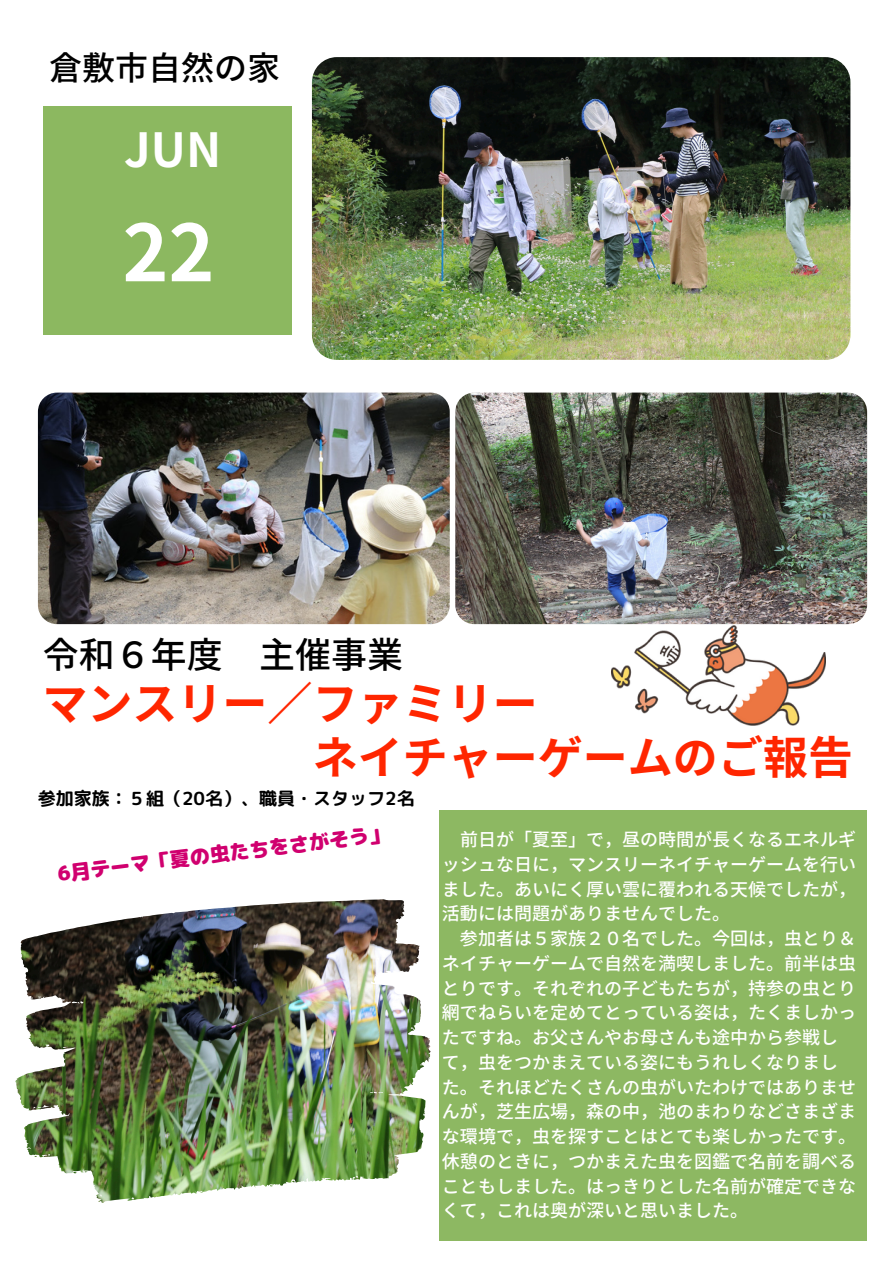
<style>
.page{position:relative;width:894px;height:1264px;background:#fff}
.page>*{position:absolute;margin:0;border:0;box-sizing:border-box;transform-origin:0 0}
.t1{font:700 78px "Noto Sans JP";color:#fff}
.t2{font:700 46.95px "Noto Sans JP";color:#fff}
.t3{font:700 45px/54px "Noto Sans JP";color:#ff2600}
.t4{font:500 36px "Noto Sans JP";color:#000}
.t5{font:500 33px "Noto Sans JP";color:#000}
.t6{font:20.1px "rounded mplus 1 p black";color:#d0006f}
.t7{font:500 18px/24.8px "Source Han Sans JP";color:#fff;text-align:justify}
.t8{font:18px "rounded mplus 1 p bold";color:#000}
</style>
<div class="page">
<img style="left:15px;top:57px;width:853px;height:1184px">
<div style="left:43px;top:106px;width:249px;height:228px;background:#8cb860"></div>
<img style="left:312px;top:57px;width:538px;height:303px;border-radius:25px">
<div style="left:439px;top:810px;width:427px;height:430px;background:#8db862"></div>
<img style="left:611px;top:625px;width:214px;height:100px">
<img style="left:370px;top:915px;width:60px;height:133px">
<img style="left:38px;top:392px;width:411px;height:232px;border-radius:19px">
<img style="left:455px;top:392px;width:411px;height:232px;border-radius:19px">
<p class="t5" style="left:49px;top:41px;width:232px">倉敷市自然の家</p>
<h4 class="t2" style="left:124px;top:112px;width:99px">JUN</h4>
<p class="t7" style="left:160px;top:176px;width:69px">虫</p>
<h2 class="t1" style="left:122px;top:191px;width:93px">22</h2>
<p class="t4" style="left:43px;top:626px;width:362px">令和６年度 主催事業</p>
<h1 class="t3" style="left:312px;top:674px;width:541px;text-indent:-270px">マンスリー／ファミリー<br>ネイチャーゲームのご報告</h1>
<h3 class="t8" style="left:38px;top:785px;width:378px">参加家族：５組（20名）、職員・スタッフ2名</h3>
<p class="t6" style="left:56px;top:859px;width:335px;rotate:-7deg">6月テーマ「夏の虫たちをさがそう」</p>
<p class="t7" style="left:460px;top:826px;width:19px">前</p>
<p class="t7" style="left:496px;top:826px;width:56px">が「夏</p>
<p class="t7" style="left:568px;top:826px;width:290px">」で，昼の時間が くなるエネルギ</p>
<p class="t7" style="left:442px;top:850px;width:416px;text-indent:90px">に，マンスリーネイチャーゲームを いました。あいにく厚い雲に覆われる天候でしたが，活動には問題がありませんでした。</p>
<p class="t7" style="left:442px;top:925px;width:416px;text-indent:18px">参加者は５家族２０名でした。今回は， とり＆ネイチャーゲームで</p>
<p class="t7" style="left:442px;top:850px;width:74px">ッシュな</p>
<p class="t7" style="left:622px;top:949px;width:218px">然を満喫しました。前半は</p>
<p class="t7" style="left:442px;top:974px;width:416px;text-indent:198px">どもたちが，持参の とり網でねらいを定めてとっている姿は，たくましかったですね。お</p>
<p class="t7" style="left:442px;top:974px;width:182px">とりです。それぞれの</p>
<p class="t7" style="left:568px;top:1024px;width:74px">さんやお</p>
<p class="t7" style="left:658px;top:1024px;width:182px">さんも途中から参戦し</p>
<p class="t7" style="left:442px;top:1048px;width:398px;text-indent:54px">をつかまえている姿にもうれしくなりました。それほどたくさんの</p>
<p class="t7" style="left:442px;top:1048px;width:37px">て，</p>
<p class="t7" style="left:658px;top:1073px;width:200px">がいたわけではありませ</p>
<p class="t7" style="left:442px;top:1098px;width:416px;text-indent:90px">広場，森の中，池のまわりなどさまざまな環境で， を探すことはとても楽しかったです。休憩のときに，つかまえた を図鑑で名前を調べることもしました。はっきりとした名前が確定できなくて，これは奥が深いと思いました。</p>
<p class="t7" style="left:442px;top:1098px;width:74px">んが，芝</p>
<p class="t7" style="left:460px;top:1104px;width:68px">至</p>
</div>
